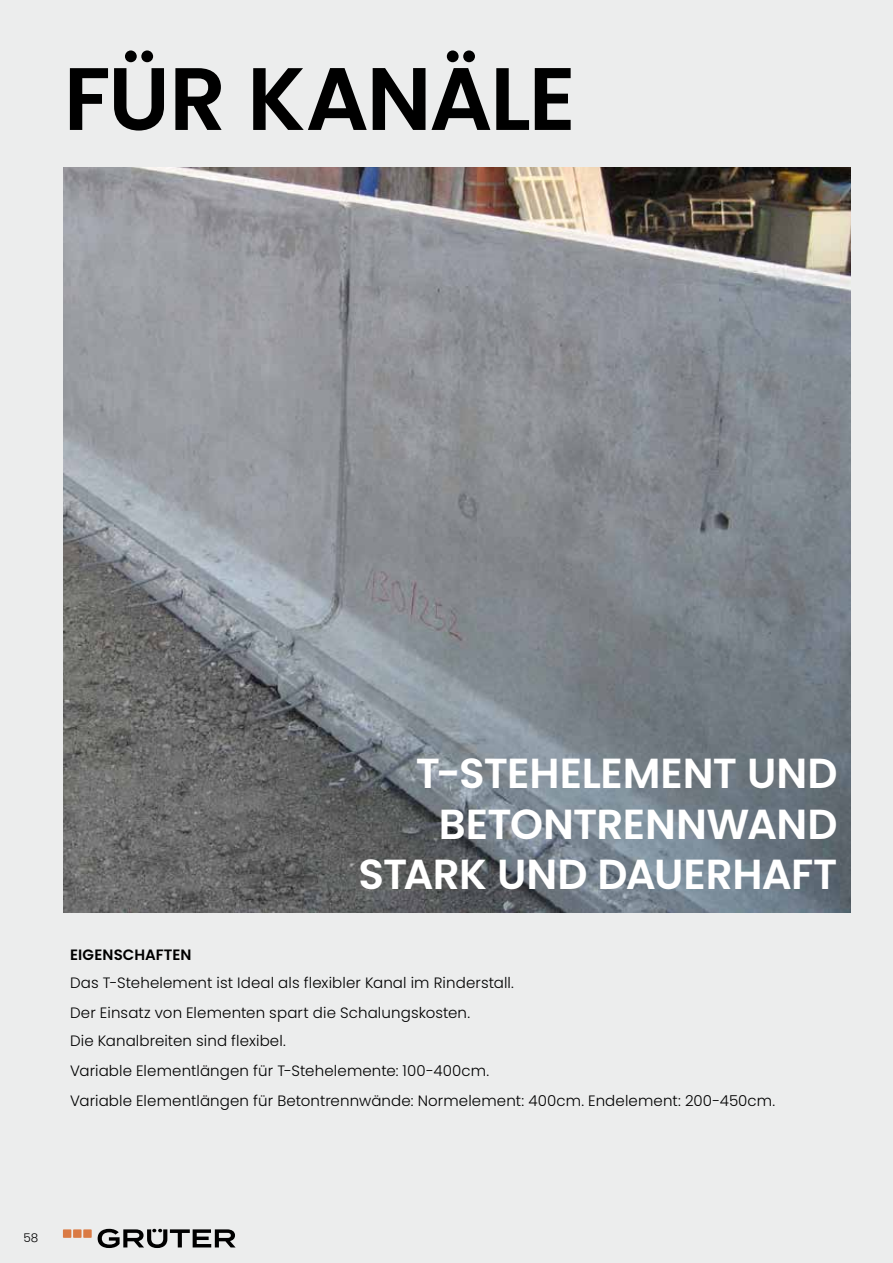
<style>
.page{position:relative;width:893px;height:1263px;background:#eceded}
.page>*{position:absolute;margin:0;border:0;box-sizing:border-box;transform-origin:0 0}
.t1{font:600 88.5px "Poppins";letter-spacing:-.025em;color:#000}
.t2{font:600 42px/50.4px "Poppins";letter-spacing:-.01em;color:#fff;text-align:right}
.t3{font:300 15px/29.4px "Poppins";letter-spacing:.01em;color:#000}
.t4{font:600 15px "Poppins";letter-spacing:.01em;color:#000}
.t5{font:300 12px "Poppins";color:#000}
</style>
<div class="page">
<svg style="left:98px;top:1229px;width:138px;height:19px;background:#7f7f7f"></svg>
<div style="left:83px;top:1229px;width:9px;height:9px;background:#da7a44"></div>
<div style="left:73px;top:1229px;width:9px;height:9px;background:#da7a44"></div>
<div style="left:63px;top:1229px;width:8px;height:9px;background:#da7a44"></div>
<img style="left:64px;top:167px;width:786px;height:745px">
<h1 class="t1" style="left:64px;top:48px;width:513px">FÜR KANÄLE</h1>
<h2 class="t2" style="left:359px;top:749px;width:480px">T-STEHELEMENT UND<br>BETONTRENNWAND<br>STARK UND DAUERHAFT</h2>
<p class="t4" style="left:70px;top:946px;width:123px">EIGENSCHAFTEN</p>
<p class="t3" style="left:70px;top:968px;width:707px">Das T-Stehelement ist Ideal als flexibler Kanal im Rinderstall.<br>Der Einsatz von Elementen spart die Schalungskosten.<br>Die Kanalbreiten sind flexibel.<br>Variable Elementlängen für T-Stehelemente: 100-400cm.<br>Variable Elementlängen für Betontrennwände: Normelement: 400cm. Endelement: 200-450cm.</p>
<p class="t5" style="left:23px;top:1230px;width:16px">58</p>
</div>
